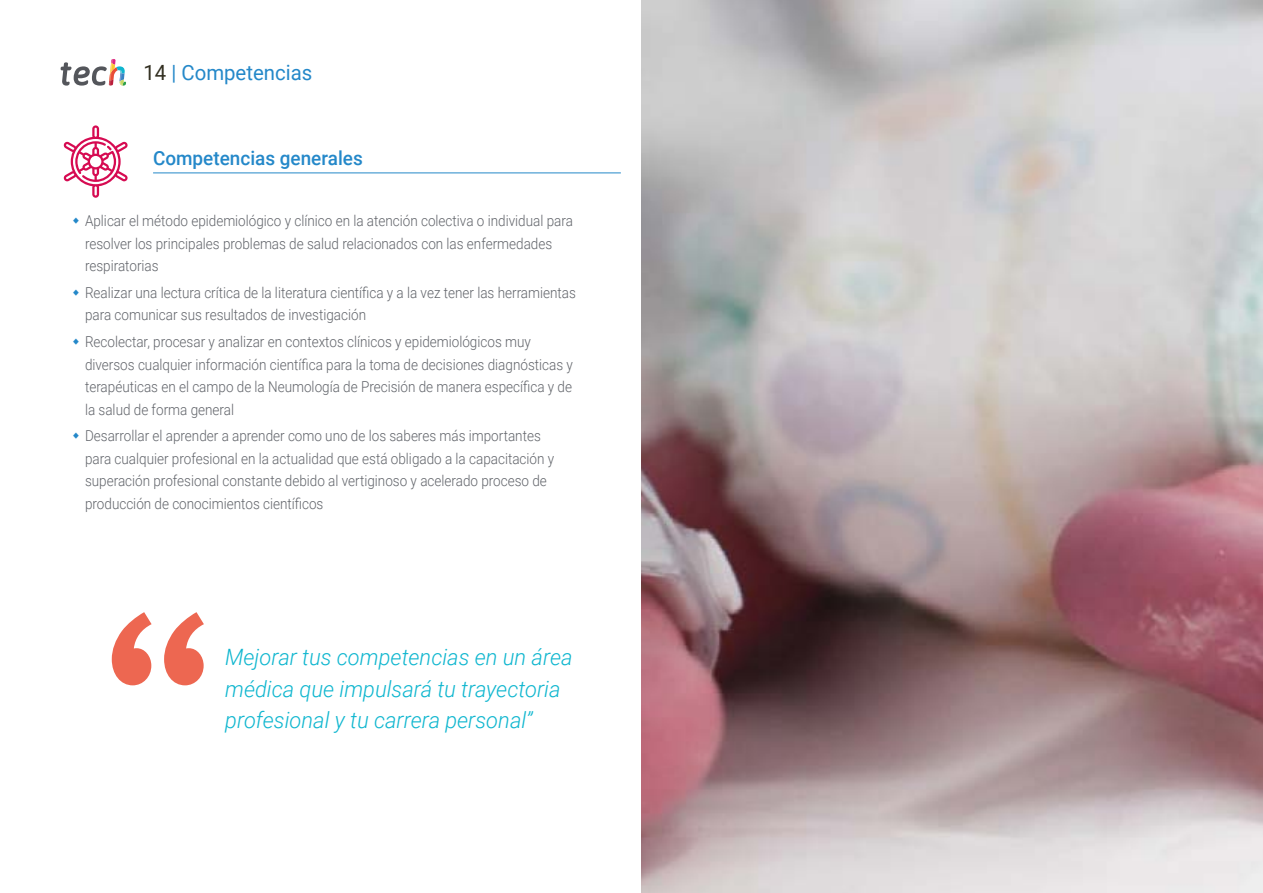
<style>
.page{position:relative;width:1263px;height:893px;background:#fff}
.page>*{position:absolute;margin:0;border:0;box-sizing:border-box;transform-origin:0 0}
.t1{font:italic 300 22.5px/31.5px "Roboto";color:#0fb6cf}
.t2{font:21px "Roboto";color:#2488c9}
.t3{font:500 19.5px "Roboto";color:#2488c9}
.t4{font:300 15px/22.5px "Roboto";color:#61646a;scale:.9 1}
.s1{color:#312e20}
</style>
<div class="page">
<hr style="left:153px;top:173px;width:468px;height:1px;background:#2488c9">
<svg style="left:63px;top:125px;width:65px;height:73px"></svg>
<svg style="left:61px;top:59px;width:65px;height:27px"></svg>
<img style="left:641px;top:0;width:622px;height:893px">
<svg style="left:112px;top:612px;width:92px;height:73px"></svg>
<h2 class="t2" style="left:144px;top:57px;width:170px"><span class="s1">14</span> | Competencias</h2>
<h3 class="t3" style="left:153px;top:144px;width:211px">Competencias generales</h3>
<p class="t4" style="left:85px;top:209px;width:543px">Aplicar el método epidemiológico y clínico en la atención colectiva o individual para resolver los principales problemas de salud relacionados con las enfermedades respiratorias</p>
<p class="t4" style="left:85px;top:281px;width:547px">Realizar una lectura crítica de la literatura científica y a la vez tener las herramientas para comunicar sus resultados de investigación</p>
<p class="t4" style="left:85px;top:330px;width:544px">Recolectar, procesar y analizar en contextos clínicos y epidemiológicos muy diversos cualquier información científica para la toma de decisiones diagnósticas y terapéuticas en el campo de la Neumología de Precisión de manera específica y de la salud de forma general</p>
<p class="t4" style="left:85px;top:424px;width:523px">Desarrollar el aprender a aprender como uno de los saberes más importantes para cualquier profesional en la actualidad que está obligado a la capacitación y superación profesional constante debido al vertiginoso y acelerado proceso de producción de conocimientos científicos</p>
<h1 class="t1" style="left:225px;top:640px;width:349px">Mejorar tus competencias en un área médica que impulsará tu trayectoria profesional y tu carrera personal”</h1>
</div>
